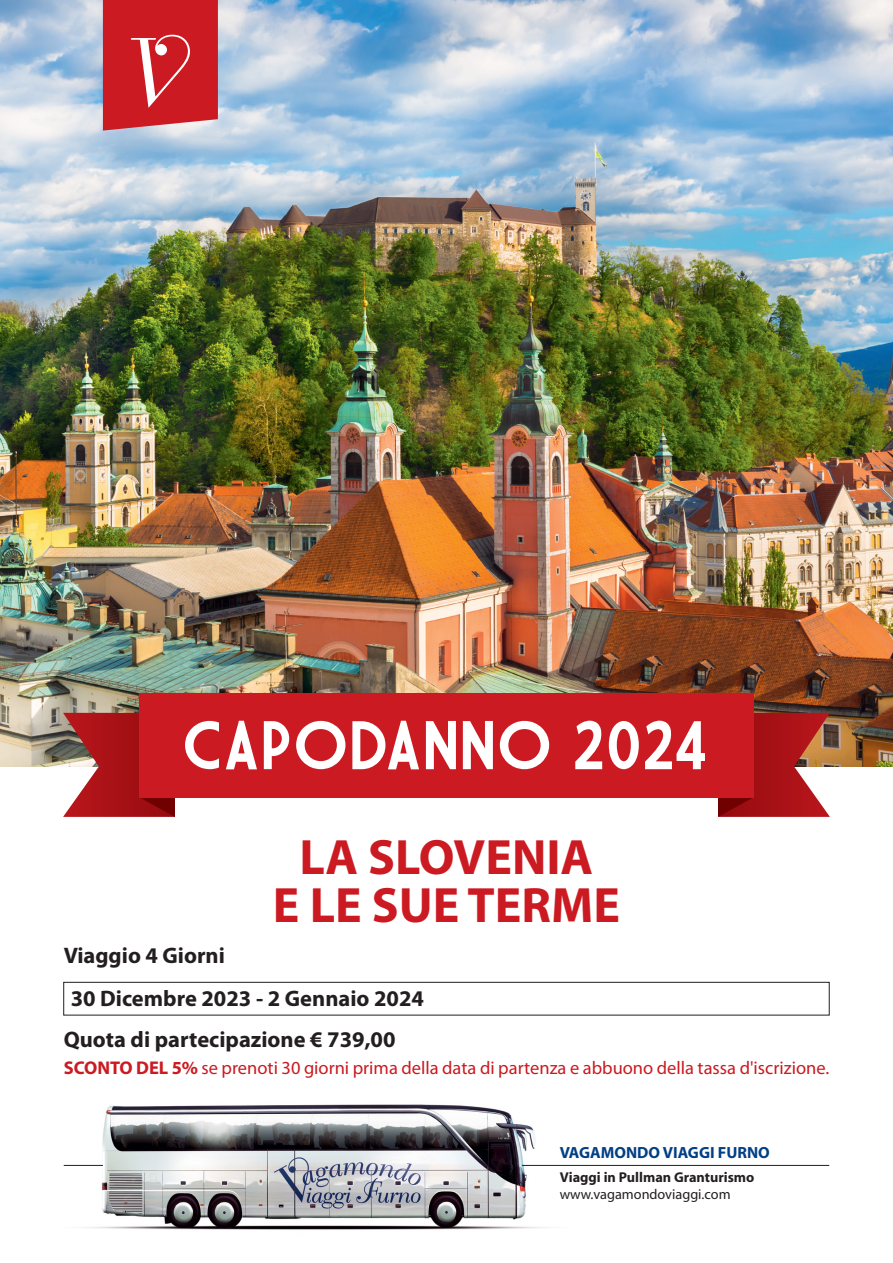
<style>
.page{position:relative;width:893px;height:1263px;background:#fff}
.page>*{position:absolute;margin:0;border:0;box-sizing:border-box;transform-origin:0 0}
.t1{font:700 49.8px/48.4px "Myriad";color:#cb1a21;text-align:center}
.t2{font:700 22.5px "Myriad Pro";color:#231f20}
.t3{font:18.45px "Myriad Pro";color:#cb1a21}
.t4{font:700 16.2px "Myriad";color:#023f85}
.t5{font:700 14.25px "Myriad";color:#231f20}
.t6{font:14.25px "Myriad";color:#231f20}
.s1{font-weight:700}
</style>
<div class="page">
<img style="left:63px;top:1104px;width:504px;height:126px">
<hr style="left:64px;top:1165px;width:39px;height:1px;background:#231f20">
<hr style="left:522px;top:1165px;width:307px;height:1px;background:#231f20">
<img style="left:0;top:0;width:893px;height:766px">
<svg style="left:63px;top:713px;width:112px;height:104px;background:#ad383a"></svg>
<svg style="left:718px;top:713px;width:112px;height:104px;background:#af3432"></svg>
<div style="left:139px;top:693px;width:615px;height:104px;background:#cb1a21"></div>
<svg style="left:103px;top:0;width:115px;height:131px;background:#ce3037"></svg>
<div style="left:63px;top:982px;width:767px;height:33px;border:1px solid #231f20"></div>
<svg style="left:185px;top:721px;width:34px;height:48px"></svg>
<svg style="left:226px;top:721px;width:31px;height:48px"></svg>
<svg style="left:264px;top:721px;width:25px;height:48px"></svg>
<svg style="left:296px;top:721px;width:49px;height:48px"></svg>
<svg style="left:352px;top:721px;width:67px;height:48px"></svg>
<svg style="left:426px;top:721px;width:30px;height:48px"></svg>
<svg style="left:463px;top:721px;width:30px;height:48px"></svg>
<svg style="left:500px;top:721px;width:49px;height:48px"></svg>
<svg style="left:575px;top:720px;width:27px;height:49px"></svg>
<svg style="left:609px;top:721px;width:30px;height:48px"></svg>
<svg style="left:645px;top:720px;width:60px;height:49px"></svg>
<p class="t2" style="left:64px;top:947px;width:163px">Viaggio 4 Giorni</p>
<h1 class="t1" style="left:273px;top:837px;width:348px">LA SLOVENIA<br>E LE SUE TERME</h1>
<p class="t2" style="left:71px;top:990px;width:355px">30 Dicembre 2023 - 2 Gennaio 2024</p>
<p class="t2" style="left:64px;top:1031px;width:333px">Quota di partecipazione € 739,00</p>
<p class="t3" style="left:64px;top:1061px;width:767px"><span class="s1">SCONTO DEL 5%</span> se prenoti 30 giorni prima della data di partenza e abbuono della tassa d'iscrizione.</p>
<p class="t4" style="left:560px;top:1146px;width:212px">VAGAMONDO VIAGGI FURNO</p>
<p class="t5" style="left:560px;top:1172px;width:196px">Viaggi in Pullman Granturismo</p>
<p class="t6" style="left:560px;top:1189px;width:172px">www.vagamondoviaggi.com</p>
</div>
